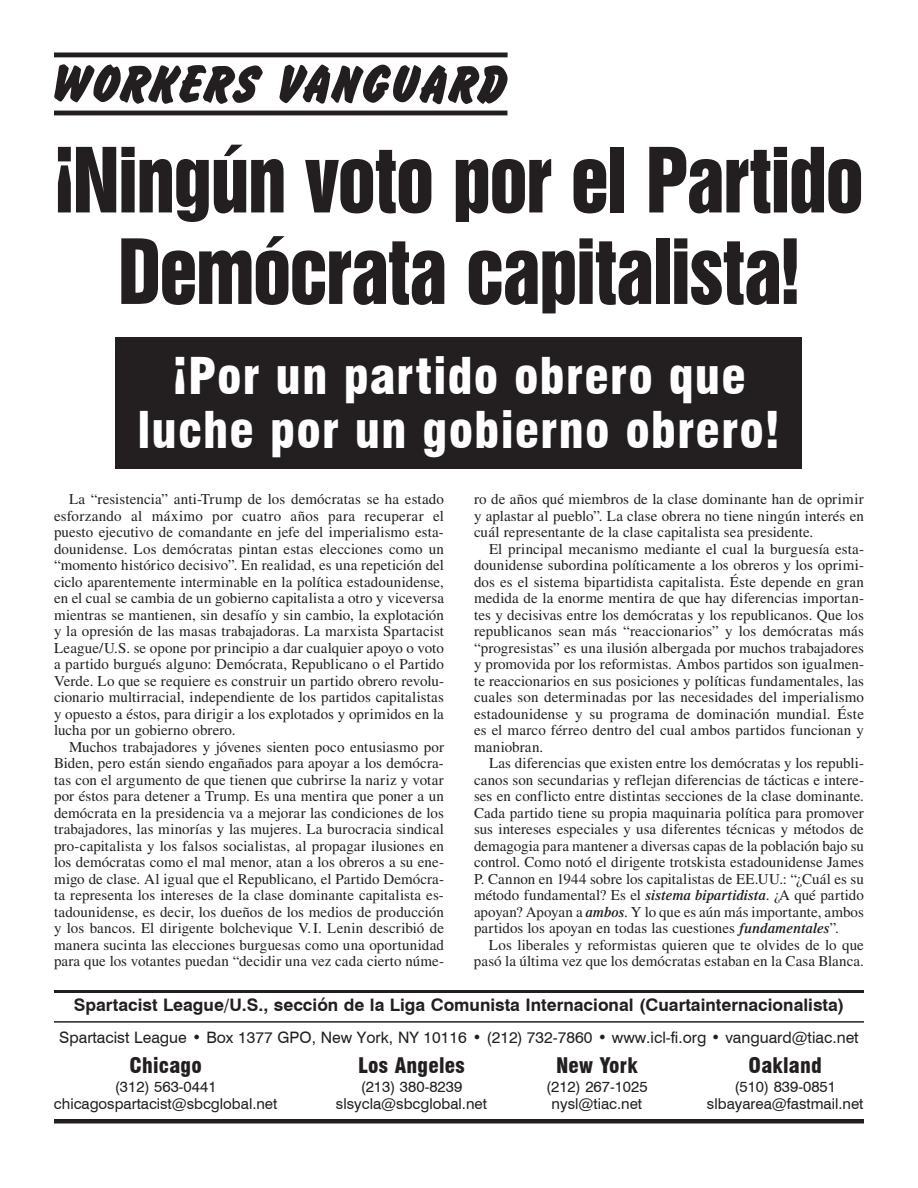
<style>
.page{position:relative;width:918px;height:1188px;background:#fff}
.page>*{position:absolute;margin:0;border:0;box-sizing:border-box;transform-origin:0 0}
.t1{font:81.9px/91.5px "Swiss 921 BT Regular A";letter-spacing:-.02em;color:#231f20;text-align:center;scale:.95 1}
.t2{font:900 condensed 49.5px/54px "Swiss 721 BT";letter-spacing:.02em;color:#fff;text-align:center}
.t3{font:900 condensed 21px "Swiss 721 BT";letter-spacing:.01em;color:#231f20}
.t4{font:700 17.25px "Swiss 721 BT";color:#231f20}
.t5{font:15.75px "Swiss 721 BT";color:#231f20}
.t6{font:15px/16.5px "Times LT Std";letter-spacing:.005em;color:#231f20;text-align:justify}
.t7{font:15px/16.5px "Swiss 721 BT";color:#231f20;text-align:center}
.s1{font-weight:600;font-style:italic;font-size:14.4px}
</style>
<div class="page">
<hr style="left:54px;top:1021px;width:810px;height:2px;background:#231f20">
<div style="left:54px;top:1119px;width:810px;height:5px;background:#231f20"></div>
<hr style="left:54px;top:990px;width:810px;height:3px;background:#231f20">
<div style="left:116px;top:337px;width:686px;height:132px;background:#231f20"></div>
<svg style="left:279px;top:64px;width:229px;height:40px"></svg>
<svg style="left:54px;top:64px;width:209px;height:40px"></svg>
<hr style="left:54px;top:111px;width:453px;height:4px;background:#231f20">
<hr style="left:54px;top:53px;width:454px;height:4px;background:#231f20">
<h1 class="t1" style="left:54px;top:134px;width:853px">¡Ningún voto por el Partido<br>Demócrata capitalista!</h1>
<h2 class="t2" style="left:138px;top:349px;width:644px">¡Por un partido obrero que luche por un gobierno obrero!</h2>
<p class="t6" style="left:54px;top:491px;width:392px;text-indent:15px">La “resistencia” anti-Trump de los demócratas se ha estado esforzando al máximo por cuatro años para recuperar el puesto ejecutivo de comandante en jefe del imperialismo esta&shy;dounidense. Los demócratas pintan estas elecciones como un “momento histórico decisivo”. En realidad, es una repetición del ciclo aparentemente interminable en la política estadounidense, en el cual se cambia de un gobierno capitalista a otro y viceversa mientras se mantienen, sin desafío y sin cambio, la explotación y la opresión de las masas trabajadoras. La marxista Spartacist League/U.S. se opone por principio a dar cualquier apoyo o voto a partido burgués alguno: Demócrata, Republicano o el Partido Verde. Lo que se requiere es construir un partido obrero revolu&shy;cionario multirracial, independiente de los partidos capitalistas y opuesto a éstos, para dirigir a los explotados y oprimidos en la lucha por un gobierno obrero.</p>
<p class="t6" style="left:54px;top:739px;width:392px;text-indent:15px">Muchos trabajadores y jóvenes sienten poco entusiasmo por Biden, pero están siendo engañados para apoyar a los demócra&shy;tas con el argumento de que tienen que cubrirse la nariz y votar por éstos para detener a Trump. Es una mentira que poner a un demócrata en la presidencia va a mejorar las condiciones de los trabajadores, las minorías y las mujeres. La burocracia sindical pro-capitalista y los falsos socialistas, al propagar ilusiones en los demócratas como el mal menor, atan a los obreros a su ene&shy;migo de clase. Al igual que el Republicano, el Partido Demócra&shy;ta representa los intereses de la clase dominante capitalista es&shy;tadounidense, es decir, los dueños de los medios de producción y los bancos. El dirigente bolchevique V.I. Lenin describió de manera sucinta las elecciones burguesas como una oportunidad para que los votantes puedan “decidir una vez cada cierto núme-</p>
<p class="t6" style="left:474px;top:491px;width:391px">ro de años qué miembros de la clase dominante han de oprimir y aplastar al pueblo”. La clase obrera no tiene ningún interés en cuál representante de la clase capitalista sea presidente.</p>
<p class="t6" style="left:474px;top:541px;width:392px;text-indent:15px">El principal mecanismo mediante el cual la burguesía esta&shy;dounidense subordina políticamente a los obreros y los oprimi&shy;dos es el sistema bipartidista capitalista. Éste depende en gran medida de la enorme mentira de que hay diferencias importan&shy;tes y decisivas entre los demócratas y los republicanos. Que los republicanos sean más “reaccionarios” y los demócratas más “progresistas” es una ilusión albergada por muchos trabajadores y promovida por los reformistas. Ambos partidos son igualmen&shy;te reaccionarios en sus posiciones y políticas fundamentales, las cuales son determinadas por las necesidades del imperialismo estadounidense y su programa de dominación mundial. Éste es el marco férreo dentro del cual ambos partidos funcionan y maniobran.</p>
<p class="t6" style="left:474px;top:755px;width:392px;text-indent:15px">Las diferencias que existen entre los demócratas y los republi&shy;canos son secundarias y reflejan diferencias de tácticas e intere&shy;ses en conflicto entre distintas secciones de la clase dominante.<br>Cada partido tiene su propia maquinaria política para promover sus intereses especiales y usa diferentes técnicas y métodos de demagogia para mantener a diversas capas de la población bajo su control. Como notó el dirigente trotskista estadounidense James P. Cannon en 1944 sobre los capitalistas de EE.UU.: “¿Cuál es su método fundamental? Es el <span class="s1">sistema bipartidista</span>. ¿A qué partido apoyan? Apoyan a <span class="s1">ambos</span>. Y lo que es aún más importante, ambos partidos los apoyan en todas las cuestiones <span class="s1">fundamentales</span>”.</p>
<p class="t6" style="left:474px;top:937px;width:392px;text-align:right">Los liberales y reformistas quieren que te olvides de lo que pasó la última vez que los demócratas estaban en la Casa Blanca.</p>
<p class="t4" style="left:74px;top:995px;width:772px">Spartacist League/U.S., sección de la Liga Comunista Internacional (Cuartainternacionalista)</p>
<p class="t5" style="left:59px;top:1028px;width:801px">Spartacist League • Box 1377 GPO, New York, NY 10116 • (212) 732-7860 • www.icl-fi.org • vanguard@tiac.net</p>
<h3 class="t3" style="left:130px;top:1052px;width:74px">Chicago</h3>
<p class="t7" style="left:54px;top:1079px;width:225px">(312) 563‑0441 chicagospartacist@sbcglobal.net</p>
<h3 class="t3" style="left:749px;top:1052px;width:75px">Oakland</h3>
<p class="t7" style="left:707px;top:1079px;width:158px">(510) 839‑0851 slbayarea@fastmail.net</p>
<h3 class="t3" style="left:358px;top:1052px;width:108px">Los Angeles</h3>
<p class="t7" style="left:336px;top:1079px;width:153px">(213) 380‑8239 slsycla@sbcglobal.net</p>
<h3 class="t3" style="left:556px;top:1052px;width:83px">New York</h3>
<p class="t7" style="left:546px;top:1079px;width:103px">(212) 267‑1025 nysl@tiac.net</p>
</div>
